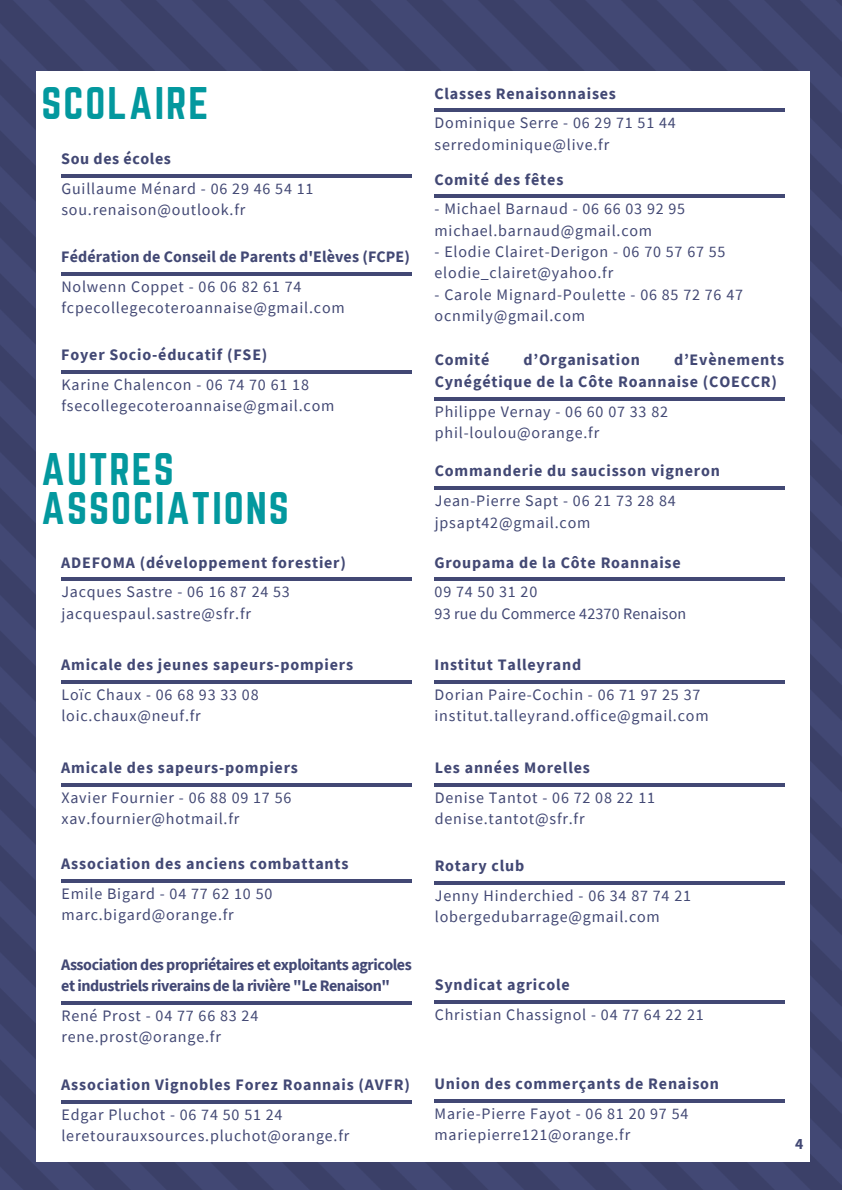
<style>
.page{position:relative;width:842px;height:1190px;background:#fff}
.page>*{position:absolute;margin:0;border:0;box-sizing:border-box;transform-origin:0 0}
.t1{font:40px/39px "Norwester";letter-spacing:.05em;color:#03989e}
.t2{font:16px/21.4px "Source Sans Pro";letter-spacing:.05em;color:#424874}
.t3{font:700 16px/21.4px "Source Sans Pro";letter-spacing:.05em;color:#424874}
.t4{font:700 16px/21.4px "Source Sans Pro";letter-spacing:-.03em;color:#424874}
.t5{font:700 16px "Source Sans Pro";letter-spacing:.005em;color:#424874}
.t6{font:16px "Source Sans Pro";letter-spacing:.01em;color:#424874}
.t7{font:700 15.6px "Source Sans Pro";color:#424874}
</style>
<div class="page">
<img style="left:0;top:0;width:841px;height:1190px">
<div style="left:37px;top:71px;width:772px;height:1090px;background:#fff"></div>
<hr style="left:434px;top:783px;width:351px;height:3px;background:#424874">
<hr style="left:434px;top:578px;width:350px;height:3px;background:#424874">
<hr style="left:61px;top:578px;width:350px;height:3px;background:#424874">
<hr style="left:61px;top:680px;width:350px;height:3px;background:#424874">
<hr style="left:61px;top:783px;width:350px;height:3px;background:#424874">
<hr style="left:61px;top:879px;width:350px;height:3px;background:#424874">
<hr style="left:61px;top:1002px;width:350px;height:3px;background:#424874">
<hr style="left:61px;top:1100px;width:350px;height:4px;background:#424874">
<hr style="left:434px;top:109px;width:350px;height:3px;background:#424874">
<hr style="left:434px;top:397px;width:351px;height:3px;background:#424874">
<hr style="left:434px;top:195px;width:350px;height:3px;background:#424874">
<hr style="left:434px;top:487px;width:351px;height:3px;background:#424874">
<hr style="left:434px;top:1000px;width:351px;height:3px;background:#424874">
<hr style="left:434px;top:1099px;width:350px;height:3px;background:#424874">
<hr style="left:61px;top:370px;width:350px;height:3px;background:#424874">
<hr style="left:61px;top:175px;width:350px;height:3px;background:#424874">
<hr style="left:61px;top:272px;width:350px;height:3px;background:#424874">
<hr style="left:434px;top:680px;width:350px;height:3px;background:#424874">
<hr style="left:434px;top:881px;width:351px;height:3px;background:#424874">
<p class="t1" style="left:42px;top:83px;width:168px">SCOLAIRE</p>
<p class="t3" style="left:61px;top:148px;width:111px">Sou des écoles</p>
<p class="t2" style="left:61px;top:178px;width:253px">Guillaume Ménard - 06 29 46 54 11</p>
<p class="t2" style="left:61px;top:199px;width:185px">sou.renaison@outlook.fr</p>
<p class="t5" style="left:61px;top:246px;width:350px">Fédération de Conseil de Parents d'Elèves (FCPE)</p>
<p class="t2" style="left:61px;top:275px;width:241px">Nolwenn Coppet - 06 06 82 61 74</p>
<p class="t2" style="left:61px;top:297px;width:285px">fcpecollegecoteroannaise@gmail.com</p>
<p class="t3" style="left:61px;top:343px;width:207px">Foyer Socio-éducatif (FSE)</p>
<p class="t2" style="left:61px;top:373px;width:249px">Karine Chalencon - 06 74 70 61 18</p>
<p class="t2" style="left:61px;top:395px;width:274px">fsecollegecoteroannaise@gmail.com</p>
<p class="t1" style="left:42px;top:450px;width:249px">AUTRES<br>ASSOCIATIONS</p>
<p class="t3" style="left:61px;top:551px;width:286px">ADEFOMA (développement forestier)</p>
<p class="t2" style="left:61px;top:581px;width:230px">Jacques Sastre - 06 16 87 24 53</p>
<p class="t2" style="left:61px;top:602px;width:191px">jacquespaul.sastre@sfr.fr</p>
<p class="t3" style="left:61px;top:653px;width:293px">Amicale des jeunes sapeurs-pompiers</p>
<p class="t2" style="left:61px;top:683px;width:199px">Loïc Chaux - 06 68 93 33 08</p>
<p class="t2" style="left:61px;top:705px;width:141px">loic.chaux@neuf.fr</p>
<p class="t3" style="left:61px;top:756px;width:238px">Amicale des sapeurs-pompiers</p>
<p class="t2" style="left:61px;top:786px;width:231px">Xavier Fournier - 06 88 09 17 56</p>
<p class="t2" style="left:61px;top:807px;width:179px">xav.fournier@hotmail.fr</p>
<p class="t3" style="left:61px;top:852px;width:289px">Association des anciens combattants</p>
<p class="t2" style="left:61px;top:882px;width:212px">Emile Bigard - 04 77 62 10 50</p>
<p class="t2" style="left:61px;top:903px;width:174px">marc.bigard@orange.fr</p>
<p class="t4" style="left:61px;top:953px;width:352px">Association des propriétaires et exploitants agricoles et industriels riverains de la rivière "Le Renaison"</p>
<p class="t2" style="left:61px;top:1005px;width:198px">René Prost - 04 77 66 83 24</p>
<p class="t2" style="left:61px;top:1026px;width:161px">rene.prost@orange.fr</p>
<p class="t3" style="left:61px;top:1074px;width:350px">Association Vignobles Forez Roannais (AVFR)</p>
<p class="t2" style="left:61px;top:1104px;width:222px">Edgar Pluchot - 06 74 50 51 24</p>
<p class="t2" style="left:61px;top:1125px;width:289px">leretourauxsources.pluchot@orange.fr</p>
<p class="t3" style="left:434px;top:82px;width:183px">Classes Renaisonnaises</p>
<p class="t2" style="left:434px;top:112px;width:243px">Dominique Serre - 06 29 71 51 44</p>
<p class="t2" style="left:434px;top:133px;width:176px">serredominique@live.fr</p>
<p class="t3" style="left:434px;top:168px;width:130px">Comité des fêtes</p>
<p class="t2" style="left:434px;top:198px;width:252px">- Michael Barnaud - 06 66 03 92 95 michael.barnaud@gmail.com</p>
<p class="t2" style="left:434px;top:241px;width:292px">- Elodie Clairet-Derigon - 06 70 57 67 55 elodie_clairet@yahoo.fr</p>
<p class="t2" style="left:434px;top:283px;width:310px">- Carole Mignard-Poulette - 06 85 72 76 47 ocnmily@gmail.com</p>
<p class="t3" style="left:434px;top:349px;width:56px">Comité</p>
<p class="t3" style="left:523px;top:349px;width:118px">d’Organisation</p>
<p class="t3" style="left:434px;top:349px;width:351px;text-indent:239px">d’Evènements<br>Cynégétique de la Côte Roannaise (COECCR)</p>
<p class="t2" style="left:434px;top:400px;width:235px">Philippe Vernay - 06 60 07 33 82</p>
<p class="t2" style="left:434px;top:421px;width:166px">phil-loulou@orange.fr</p>
<p class="t3" style="left:434px;top:460px;width:286px">Commanderie du saucisson vigneron</p>
<p class="t2" style="left:434px;top:490px;width:242px">Jean-Pierre Sapt - 06 21 73 28 84</p>
<p class="t2" style="left:434px;top:511px;width:157px">jpsapt42@gmail.com</p>
<p class="t3" style="left:434px;top:551px;width:248px">Groupama de la Côte Roannaise</p>
<p class="t2" style="left:434px;top:581px;width:104px">09 74 50 31 20</p>
<p class="t6" style="left:434px;top:603px;width:253px">93 rue du Commerce 42370 Renaison</p>
<p class="t3" style="left:434px;top:653px;width:148px">Institut Talleyrand</p>
<p class="t2" style="left:434px;top:683px;width:267px">Dorian Paire-Cochin - 06 71 97 25 37</p>
<p class="t2" style="left:434px;top:705px;width:275px">institut.talleyrand.office@gmail.com</p>
<p class="t3" style="left:434px;top:756px;width:157px">Les années Morelles</p>
<p class="t2" style="left:434px;top:786px;width:222px">Denise Tantot - 06 72 08 22 11</p>
<p class="t2" style="left:434px;top:807px;width:151px">denise.tantot@sfr.fr</p>
<p class="t3" style="left:434px;top:854px;width:91px">Rotary club</p>
<p class="t2" style="left:434px;top:884px;width:258px">Jenny Hinderchied - 06 34 87 74 21</p>
<p class="t2" style="left:434px;top:906px;width:226px">lobergedubarrage@gmail.com</p>
<p class="t3" style="left:434px;top:973px;width:136px">Syndicat agricole</p>
<p class="t2" style="left:434px;top:1003px;width:270px">Christian Chassignol - 04 77 64 22 21</p>
<p class="t3" style="left:434px;top:1072px;width:286px">Union des commerçants de Renaison</p>
<p class="t2" style="left:434px;top:1102px;width:255px">Marie-Pierre Fayot - 06 81 20 97 54</p>
<p class="t2" style="left:434px;top:1123px;width:197px">mariepierre121@orange.fr</p>
<p class="t7" style="left:795px;top:1134px;width:10px">4</p>
</div>
